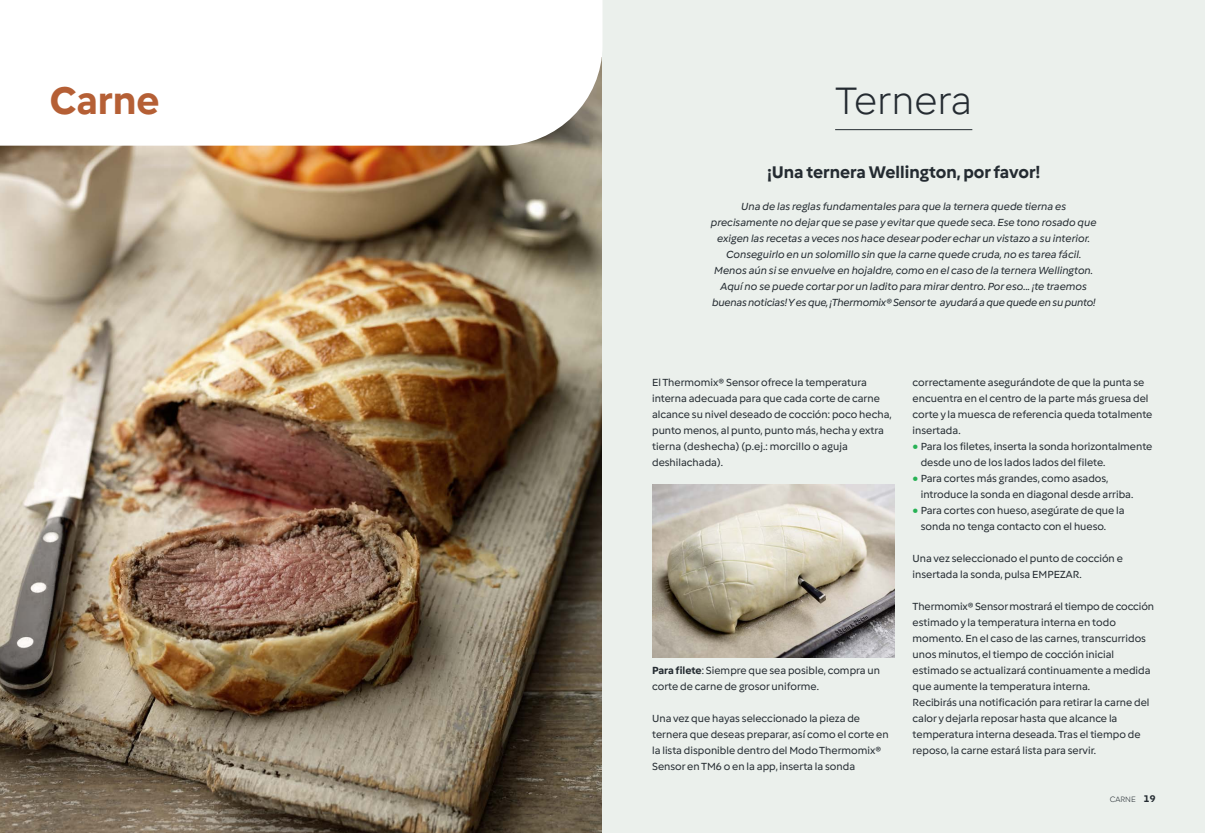
<style>
.page{position:relative;width:1205px;height:833px;background:#fff}
.page>*{position:absolute;margin:0;border:0;box-sizing:border-box;transform-origin:0 0}
.s_headline_1__with_underline{font:300 40px "Vorwerk";color:#242b31}
.s_headline_1__bold{font:700 40px "Vorwerk";color:#b55f35}
.s_headline_2__centered{font:700 17.5px "Vorwerk";color:#242b31}
.s_copy{font:10.75px/16px "Vorwerk";color:#242b31}
.s_copy__italic_centered{font:italic 10.75px/16px "Vorwerk";color:#242b31;text-align:center}
.s_runningTitle{font:300 8.12px "Vorwerk";color:#242b31}
.s1{font-weight:700}
.s2{font-family:"Source Sans 3";font-size:9.75px;color:#27b255}
.s3{font-weight:700;font-size:10px}
</style>
<div class="page">
<img style="left:0;top:146px;width:602px;height:687px">
<div style="left:602px;top:0;width:603px;height:833px;background:#ebf0ec"></div>
<img style="left:652px;top:484px;width:243px;height:174px">
<svg style="left:0;top:57px;width:602px;height:89px"></svg>
<hr style="left:835px;top:129px;width:137px;height:1px;background:#242b31">
<p class="s_headline_1__bold" style="left:50px;top:74px;width:111px">Carne</p>
<p class="s_headline_1__with_underline" style="left:835px;top:74px;width:139px">Ternera</p>
<p class="s_headline_2__centered" style="left:767px;top:160px;width:274px">¡Una ternera Wellington, por favor!</p>
<p class="s_copy__italic_centered" style="left:741px;top:198px;width:326px">Una de las reglas fundamentales para que la ternera quede tierna es</p>
<p class="s_copy__italic_centered" style="left:711px;top:214px;width:387px">precisamente no dejar que se pase y evitar que quede seca. Ese tono rosado que exigen las recetas a veces nos hace desear poder echar un vistazo a su interior.</p>
<p class="s_copy__italic_centered" style="left:712px;top:246px;width:385px">Conseguirlo en un solomillo sin que la carne quede cruda, no es tarea fácil.<br>Menos aún si se envuelve en hojaldre, como en el caso de la ternera Wellington.<br>Aquí no se puede cortar por un ladito para mirar dentro. Por eso... ¡te traemos buenas noticias! Y es que, ¡Thermomix® Sensor te ayudará a que quede en su punto!</p>
<p class="s_copy" style="left:652px;top:374px;width:241px">El Thermomix® Sensor ofrece la temperatura interna adecuada para que cada corte de carne alcance su nivel deseado de cocción: poco hecha, punto menos, al punto, punto más, hecha y extra tierna (deshecha) (p.ej.: morcillo o aguja deshilachada).</p>
<p class="s_copy" style="left:652px;top:662px;width:229px"><span class="s1">Para filete</span>: Siempre que sea posible, compra un corte de carne de grosor uniforme.</p>
<p class="s_copy" style="left:652px;top:710px;width:238px">Una vez que hayas seleccionado la pieza de ternera que deseas preparar, así como el corte en la lista disponible dentro del Modo Thermomix® Sensor en TM6 o en la app, inserta la sonda</p>
<p class="s_copy" style="left:912px;top:374px;width:241px">correctamente asegurándote de que la punta se encuentra en el centro de la parte más gruesa del corte y la muesca de referencia queda totalmente insertada.</p>
<p class="s_copy" style="left:921px;top:438px;width:233px;text-indent:-8px"><span class="s2">●</span> Para los filetes, inserta la sonda horizontalmente desde uno de los lados lados del filete.</p>
<p class="s_copy" style="left:921px;top:470px;width:214px;text-indent:-8px"><span class="s2">●</span> Para cortes más grandes, como asados, introduce la sonda en diagonal desde arriba.</p>
<p class="s_copy" style="left:921px;top:502px;width:205px;text-indent:-8px"><span class="s2">●</span> Para cortes con hueso, asegúrate de que la sonda no tenga contacto con el hueso.</p>
<p class="s_copy" style="left:912px;top:550px;width:212px">Una vez seleccionado el punto de cocción e insertada la sonda, pulsa EMPEZAR.</p>
<p class="s_copy" style="left:912px;top:598px;width:243px">Thermomix® Sensor mostrará el tiempo de cocción estimado y la temperatura interna en todo momento. En el caso de las carnes, transcurridos unos minutos, el tiempo de cocción inicial estimado se actualizará continuamente a medida que aumente la temperatura interna.</p>
<p class="s_copy" style="left:912px;top:694px;width:238px">Recibirás una notificación para retirar la carne del calor y dejarla reposar hasta que alcance la temperatura interna deseada. Tras el tiempo de reposo, la carne estará lista para servir.</p>
<p class="s_runningTitle" style="left:1109px;top:794px;width:47px">CARNE <span class="s3">19</span></p>
</div>
